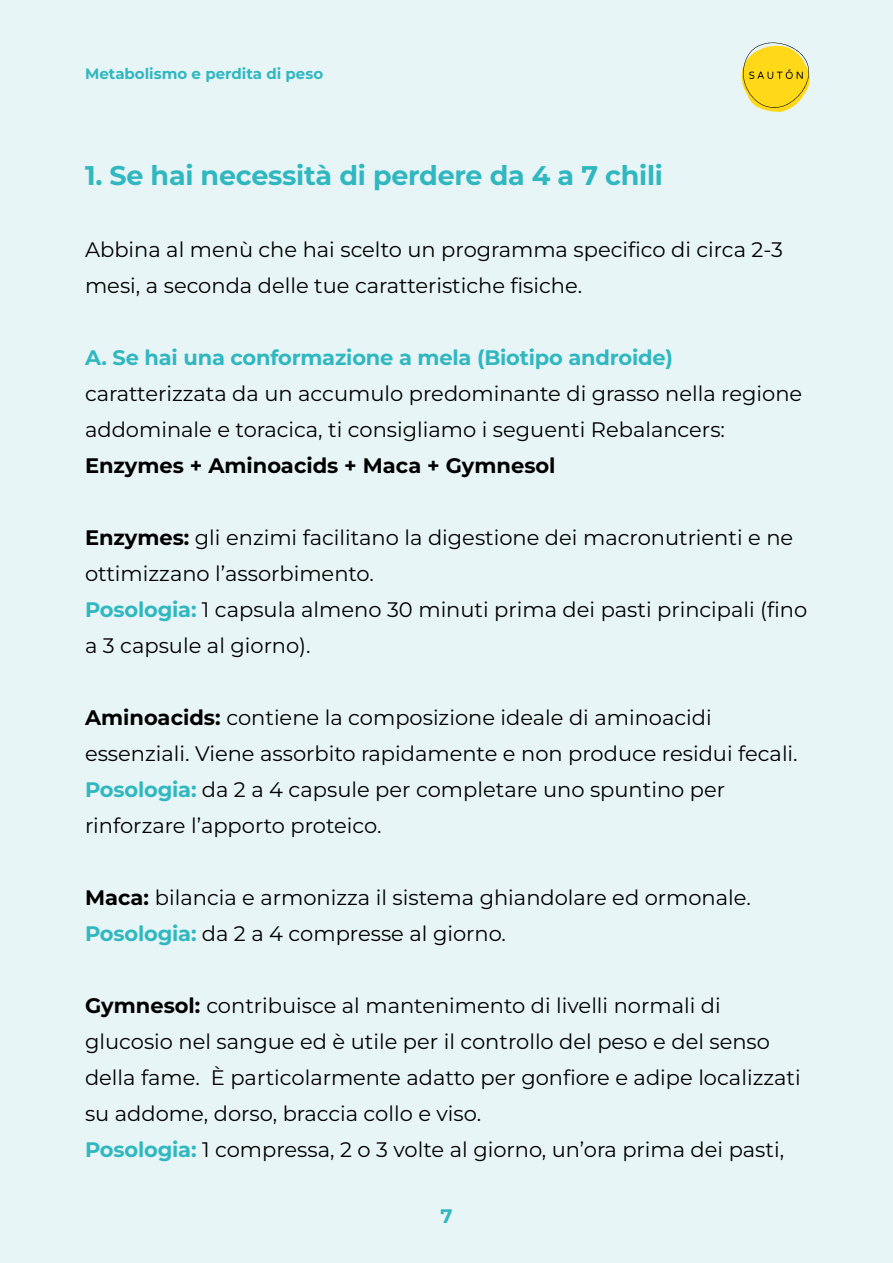
<style>
.page{position:relative;width:893px;height:1263px;background:#e8f5f6}
.page>*{position:absolute;margin:0;border:0;box-sizing:border-box;transform-origin:0 0}
.t1{font:700 27px "Montserrat";letter-spacing:-.01em;color:#30b7c0}
.t2{font:21px/36px "Montserrat";color:#000}
.t3{font:700 21px "Montserrat";letter-spacing:-.01em;color:#30b7c0}
.t4{font:700 21px "Montserrat";color:#000}
.t5{font:700 19.5px "Montserrat";color:#30b7c0}
.t6{font:700 15px "Montserrat";color:#30b7c0}
.s1{font-weight:700}
.s2{font-weight:700;color:#30b7c0}
</style>
<div class="page">
<svg style="left:741px;top:42px;width:69px;height:70px"></svg>
<p class="t6" style="left:85px;top:64px;width:240px">Metabolismo e perdita di peso</p>
<p class="t1" style="left:85px;top:157px;width:579px">1. Se hai necessità di perdere da 4 a 7 chili</p>
<p class="t2" style="left:85px;top:231px;width:699px">Abbina al menù che hai scelto un programma specifico di circa 2-3 mesi, a seconda delle tue caratteristiche fisiche.</p>
<p class="t3" style="left:85px;top:343px;width:590px">A. Se hai una conformazione a mela (Biotipo androide)</p>
<p class="t2" style="left:85px;top:375px;width:719px">caratterizzata da un accumulo predominante di grasso nella regione addominale e toracica, ti consigliamo i seguenti Rebalancers:</p>
<p class="t4" style="left:85px;top:451px;width:472px">Enzymes + Aminoacids + Maca + Gymnesol</p>
<p class="t2" style="left:85px;top:519px;width:724px"><span class="s1">Enzymes:</span> gli enzimi facilitano la digestione dei macronutrienti e ne ottimizzano l’assorbimento.<br><span class="s2">Posologia:</span> 1 capsula almeno 30 minuti prima dei pasti principali (fino a 3 capsule al giorno).</p>
<p class="t2" style="left:85px;top:699px;width:714px"><span class="s1">Aminoacids:</span> contiene la composizione ideale di aminoacidi essenziali. Viene assorbito rapidamente e non produce residui fecali.<br><span class="s2">Posologia:</span> da 2 a 4 capsule per completare uno spuntino per rinforzare l’apporto proteico.</p>
<p class="t2" style="left:85px;top:879px;width:667px"><span class="s1">Maca:</span> bilancia e armonizza il sistema ghiandolare ed ormonale.<br><span class="s2">Posologia:</span> da 2 a 4 compresse al giorno.</p>
<p class="t2" style="left:85px;top:987px;width:717px"><span class="s1">Gymnesol:</span> contribuisce al mantenimento di livelli normali di glucosio nel sangue ed è utile per il controllo del peso e del senso della fame. È particolarmente adatto per gonfiore e adipe localizzati su addome, dorso, braccia collo e viso.<br><span class="s2">Posologia:</span> 1 compressa, 2 o 3 volte al giorno, un’ora prima dei pasti,</p>
<p class="t5" style="left:440px;top:1202px;width:14px">7</p>
</div>
